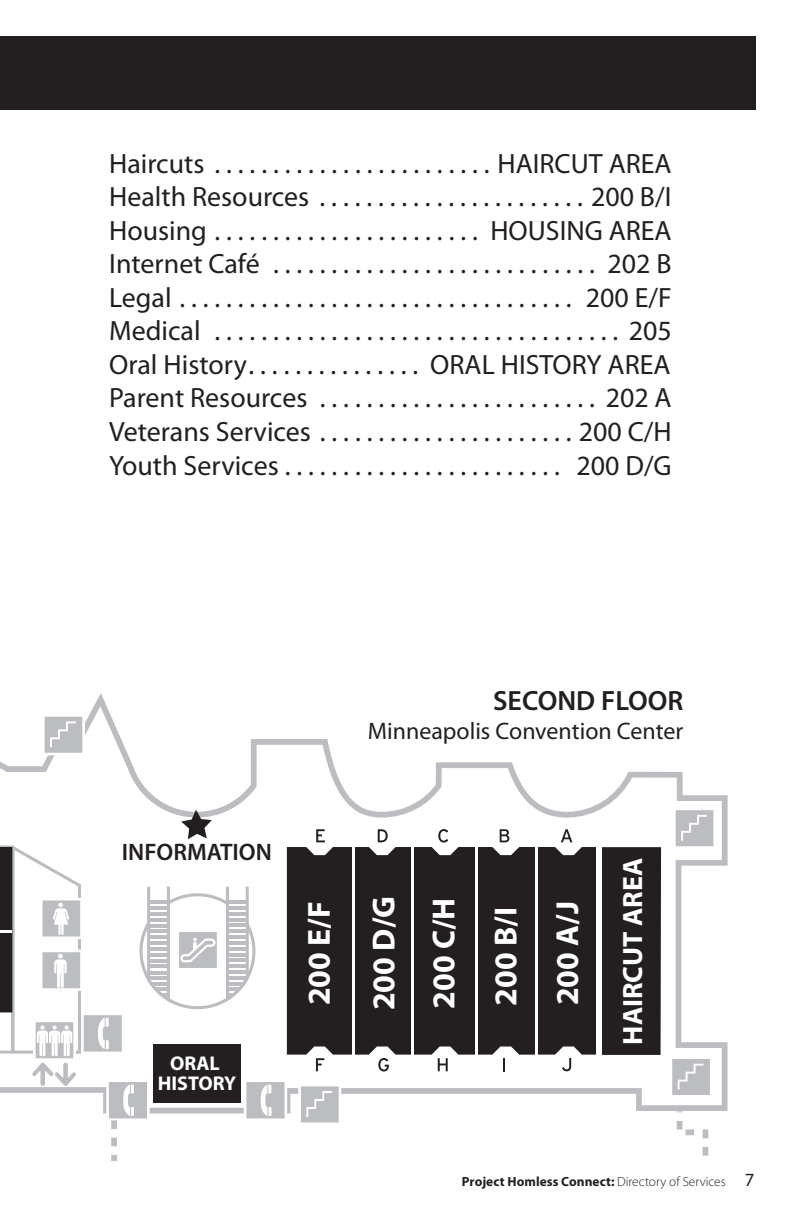
<style>
.page{position:relative;width:792px;height:1224px;background:#fff}
.page>*{position:absolute;margin:0;border:0;box-sizing:border-box;transform-origin:0 0}
.t1{font:700 32px/61.8px "Myriad Pro";color:#fff}
.t2{font:28px/33.6px "Myriad Pro";color:#231f20;text-align:justify}
.t3{font:600 28px "Myriad Pro";color:#231f20}
.t4{font:700 28px "Myriad Pro";color:#fff}
.t5{font:24px "Myriad Pro";color:#231f20}
.t6{font:600 24px "Myriad Pro";color:#231f20}
.t7{font:700 20px/20px "Myriad Pro";color:#fff;text-align:center}
.t8{font:700 13.4px "Myriad Pro";letter-spacing:.005em;color:#231f20}
.s1{font-weight:300}
.s2{font-weight:400;font-size:18.6px}
</style>
<div class="page">
<div style="left:0;top:36px;width:756px;height:74px;background:#231f20"></div>
<svg style="left:0;top:693px;width:728px;height:421px"></svg>
<svg style="left:602px;top:847px;width:59px;height:208px"></svg>
<svg style="left:673px;top:808px;width:43px;height:41px"></svg>
<svg style="left:670px;top:1056px;width:43px;height:42px"></svg>
<svg style="left:298px;top:1084px;width:43px;height:39px"></svg>
<svg style="left:42px;top:714px;width:43px;height:41px"></svg>
<svg style="left:677px;top:1111px;width:31px;height:45px"></svg>
<svg style="left:111px;top:1155px;width:6px;height:6px"></svg>
<div style="left:111px;top:1138px;width:6px;height:8px;background:#bcbdc0"></div>
<div style="left:111px;top:1120px;width:6px;height:9px;background:#bcbdc0"></div>
<div style="left:288px;top:848px;width:308px;height:205px;background:#231f20"></div>
<hr style="left:535px;top:833px;width:3px;height:238px;background:#fff">
<hr style="left:475px;top:833px;width:3px;height:238px;background:#fff">
<hr style="left:411px;top:833px;width:3px;height:238px;background:#fff">
<hr style="left:352px;top:833px;width:3px;height:238px;background:#fff">
<div style="left:598px;top:849px;width:62px;height:204px;background:#231f20"></div>
<svg style="left:562px;top:1058px;width:9px;height:13px"></svg>
<svg style="left:504px;top:1058px;width:1px;height:13px"></svg>
<svg style="left:438px;top:1058px;width:10px;height:13px"></svg>
<svg style="left:378px;top:1058px;width:11px;height:14px"></svg>
<svg style="left:316px;top:1058px;width:8px;height:13px"></svg>
<svg style="left:561px;top:829px;width:11px;height:13px"></svg>
<svg style="left:500px;top:829px;width:9px;height:13px"></svg>
<svg style="left:438px;top:829px;width:10px;height:14px"></svg>
<svg style="left:378px;top:829px;width:10px;height:13px"></svg>
<svg style="left:316px;top:829px;width:9px;height:13px"></svg>
<svg style="left:0;top:845px;width:287px;height:276px"></svg>
<div style="left:596px;top:833px;width:6px;height:238px;background:#fff"></div>
<svg style="left:181px;top:810px;width:31px;height:29px"></svg>
<div style="left:153px;top:1044px;width:88px;height:58px;background:#231f20"></div>
<p class="t2" style="left:109px;top:147px;width:564px">Haircuts . . . . . . . . . . . . . . . . . . . . . . . . HAIRCUT AREA Health Resources . . . . . . . . . . . . . . . . . . . . . . . 200 B/I Housing . . . . . . . . . . . . . . . . . . . . . . . HOUSING AREA Internet Café . . . . . . . . . . . . . . . . . . . . . . . . . . . . 202 B Legal . . . . . . . . . . . . . . . . . . . . . . . . . . . . . . . . . . 200 E/F Medical . . . . . . . . . . . . . . . . . . . . . . . . . . . . . . . . . . . 205<br>Oral History. . . . . . . . . . . . . . . ORAL HISTORY AREA Parent Resources . . . . . . . . . . . . . . . . . . . . . . . . 202 A Veterans Services . . . . . . . . . . . . . . . . . . . . . . 200 C/H Youth Services . . . . . . . . . . . . . . . . . . . . . . . . 200 D/G</p>
<p class="t3" style="left:493px;top:685px;width:192px">SECOND FLOOR</p>
<p class="t5" style="left:368px;top:718px;width:317px">Minneapolis Convention Center</p>
<p class="t6" style="left:122px;top:838px;width:152px">INFORMATION</p>
<p class="t7" style="left:158px;top:1053px;width:80px">ORAL<br>HISTORY</p>
<p class="t1" style="left:287px;top:1010px;width:116px;line-height:64.6px;rotate:-90deg">200 E/F<br>200 D/G</p>
<p class="t1" style="left:413px;top:1009px;width:113px;rotate:-90deg">200 C/H<br>200 B/I<br>200 A/J</p>
<p class="t4" style="left:617px;top:1045px;width:188px;rotate:-90deg">HAIRCUT AREA</p>
<p class="t8" style="left:462px;top:1174px;width:294px">Project Homless Connect: <span class="s1">Directory of Services</span> <span class="s2">7</span></p>
</div>
